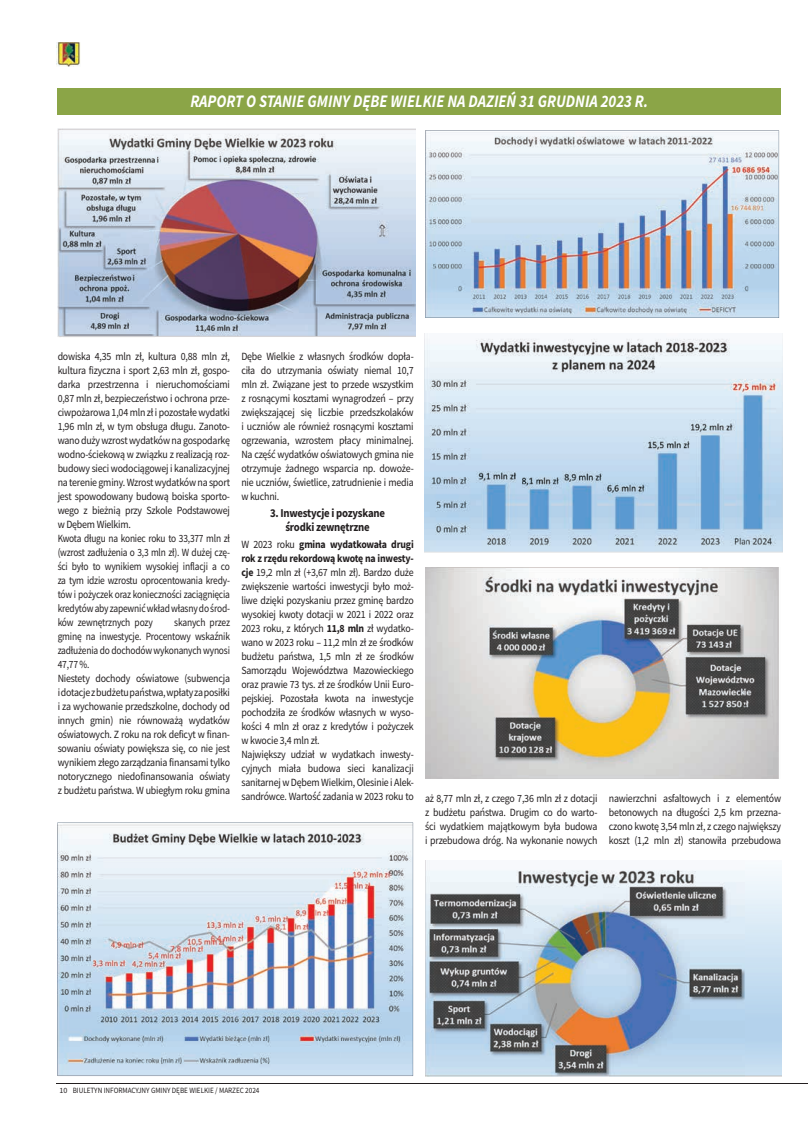
<style>
.page{position:relative;width:808px;height:1126px;background:#fff}
.page>*{position:absolute;margin:0;border:0;box-sizing:border-box;transform-origin:0 0}
.t1{font:italic 700 17.6px "Source Sans Pro";color:#fff;scale:.86 1}
.t2{font:700 12px/14px "Source Sans Pro";letter-spacing:-.02em;color:#231f20;text-align:center;scale:.9 1}
.t3{font:11px/14px "Source Sans Pro";letter-spacing:-.02em;color:#231f20;text-align:justify;scale:.9 1}
.t4{font:11px/14px "Source Sans Pro";letter-spacing:-.02em;color:#231f20;scale:.86 1}
.t5{font:700 11px "Source Sans Pro";letter-spacing:-.02em;color:#231f20;scale:.9 1}
.t6{font:8px "Source Sans Pro";letter-spacing:-.005em;color:#231f20}
.s1{font-weight:400}
.s2{font-weight:700}
</style>
<div class="page">
<svg style="left:58px;top:822px;width:355px;height:253px"></svg>
<svg style="left:425px;top:131px;width:354px;height:187px;background:#c5d1de"></svg>
<img style="left:425px;top:333px;width:358px;height:220px">
<img style="left:426px;top:567px;width:353px;height:211px">
<img style="left:425px;top:860px;width:357px;height:216px">
<div style="left:57px;top:88px;width:724px;height:26px;background:#8ba547"></div>
<img style="left:58px;top:129px;width:358px;height:208px">
<img style="left:57px;top:43px;width:23px;height:24px">
<hr style="left:57px;top:1082px;width:751px;height:1px;background:#231f20">
<h1 class="t1" style="left:190px;top:90px;width:534px">RAPORT O STANIE GMINY DĘBE WIELKIE NA DAZIEŃ 31 GRUDNIA 2023 R.</h1>
<p class="t3" style="left:58px;top:349px;width:193px;text-align:left">dowiska 4,35 mln zł, kultura 0,88 mln zł, kultura fizyczna i sport 2,63 mln zł, gospo&shy;darka przestrzenna i nieruchomościami 0,87 mln zł, bezpieczeństwo i ochrona prze&shy;ciwpożarowa 1,04 mln zł i pozostałe wydatki 1,96 mln zł, w tym obsługa długu. Zanoto&shy;wano duży wzrost wydatków na gospodarkę wodno-ściekową w związku z realizacją roz&shy;budowy sieci wodociągowej i kanalizacyjnej na terenie gminy. Wzrost wydatków na sport jest spowodowany budową boiska sporto&shy;wego z bieżnią przy Szkole Podstawowej w Dębem Wielkim.<br>Kwota długu na koniec roku to 33,377 mln zł (wzrost zadłużenia o 3,3 mln zł). W dużej czę&shy;ści było to wynikiem wysokiej inflacji a co za tym idzie wzrostu oprocentowania kredy&shy;tów i pożyczek oraz konieczności zaciągnięcia kredytów aby zapewnić wkład własny do środ&shy;ków zewnętrznych pozy</p>
<p class="t4" style="left:58px;top:615px;width:202px;text-indent:117px">skanych przez gminę na inwestycje. Procentowy wskaźnik zadłużenia do dochodów wykonanych wynosi 47,77 %.<br>Niestety dochody oświatowe (subwencja i dotacje z budżetu państwa, wpłaty za posiłki i za wychowanie przedszkolne, dochody od innych gmin) nie równoważą wydatków oświatowych. Z roku na rok deficyt w finan&shy;sowaniu oświaty powiększa się, co nie jest wynikiem złego zarządzania finansami tylko notorycznego niedofinansowania oświaty z budżetu państwa. W ubiegłym roku gmina</p>
<p class="t3" style="left:241px;top:349px;width:193px">Dębe Wielkie z własnych środków dopła&shy;ciła do utrzymania oświaty niemal 10,7 mln zł. Związane jest to przede wszystkim z rosnącymi kosztami wynagrodzeń – przy zwiększającej się liczbie przedszkolaków i uczniów ale również rosnącymi kosztami ogrzewania, wzrostem płacy minimalnej.<br>Na część wydatków oświatowych gmina nie otrzymuje żadnego wsparcia np. dowoże&shy;nie uczniów, świetlice, zatrudnienie i media w kuchni.</p>
<p class="t2" style="left:270px;top:506px;width:129px">3. Inwestycje i pozyskane środki zewnętrzne</p>
<p class="t5" style="left:241px;top:536px;width:193px"><span class="s1">W 2023 roku</span> gmina wydatkowała drugi</p>
<p class="t5" style="left:241px;top:550px;width:193px">rok z rzędu rekordową kwotę na inwesty-</p>
<p class="t3" style="left:241px;top:565px;width:193px"><span class="s2">cje</span> 19,2 mln zł (+3,67 mln zł). Bardzo duże</p>
<p class="t3" style="left:241px;top:579px;width:193px">zwiększenie wartości inwestycji było moż-</p>
<p class="t3" style="left:241px;top:593px;width:193px">liwe dzięki pozyskaniu przez gminę bardzo</p>
<p class="t3" style="left:241px;top:607px;width:193px">wysokiej kwoty dotacji w 2021 i 2022 oraz</p>
<p class="t3" style="left:241px;top:621px;width:193px">2023 roku, z których <span class="s2">11,8 mln</span> zł wydatko-</p>
<p class="t3" style="left:241px;top:635px;width:193px">wano w 2023 roku – 11,2 mln zł ze środków</p>
<p class="t3" style="left:241px;top:649px;width:193px">budżetu państwa, 1,5 mln zł ze środków</p>
<p class="t3" style="left:241px;top:663px;width:193px">Samorządu Województwa Mazowieckiego</p>
<p class="t3" style="left:241px;top:677px;width:193px">oraz prawie 73 tys. zł ze środków Unii Euro-</p>
<p class="t3" style="left:241px;top:691px;width:193px">pejskiej. Pozostała kwota na inwestycje</p>
<p class="t3" style="left:241px;top:705px;width:193px">pochodziła ze środków własnych w wyso-</p>
<p class="t3" style="left:241px;top:719px;width:193px">kości 4 mln zł oraz z kredytów i pożyczek</p>
<p class="t3" style="left:241px;top:733px;width:88px">w kwocie 3,4 mln zł.</p>
<p class="t3" style="left:241px;top:747px;width:193px">Największy udział w wydatkach inwesty-</p>
<p class="t3" style="left:241px;top:761px;width:193px">cyjnych miała budowa sieci kanalizacji</p>
<p class="t3" style="left:241px;top:775px;width:193px">sanitarnej w Dębem Wielkim, Olesinie i Alek-</p>
<p class="t3" style="left:241px;top:790px;width:397px">sandrówce. Wartość zadania w 2023 roku to aż 8,77 mln zł, z czego 7,36 mln zł z dotacji</p>
<p class="t3" style="left:425px;top:804px;width:193px">z budżetu państwa. Drugim co do warto-</p>
<p class="t3" style="left:425px;top:818px;width:193px">ści wydatkiem majątkowym była budowa</p>
<p class="t3" style="left:425px;top:832px;width:193px">i przebudowa dróg. Na wykonanie nowych</p>
<p class="t3" style="left:609px;top:790px;width:193px">nawierzchni asfaltowych i z elementów betonowych na długości 2,5 km przezna&shy;czono kwotę 3,54 mln zł, z czego największy koszt (1,2 mln zł) stanowiła przebudowa</p>
<p class="t6" style="left:60px;top:1084px;width:201px">10 BIULETYN INFORMACYJNY GMINY DĘBE WIELKIE / MARZEC 2024</p>
</div>
